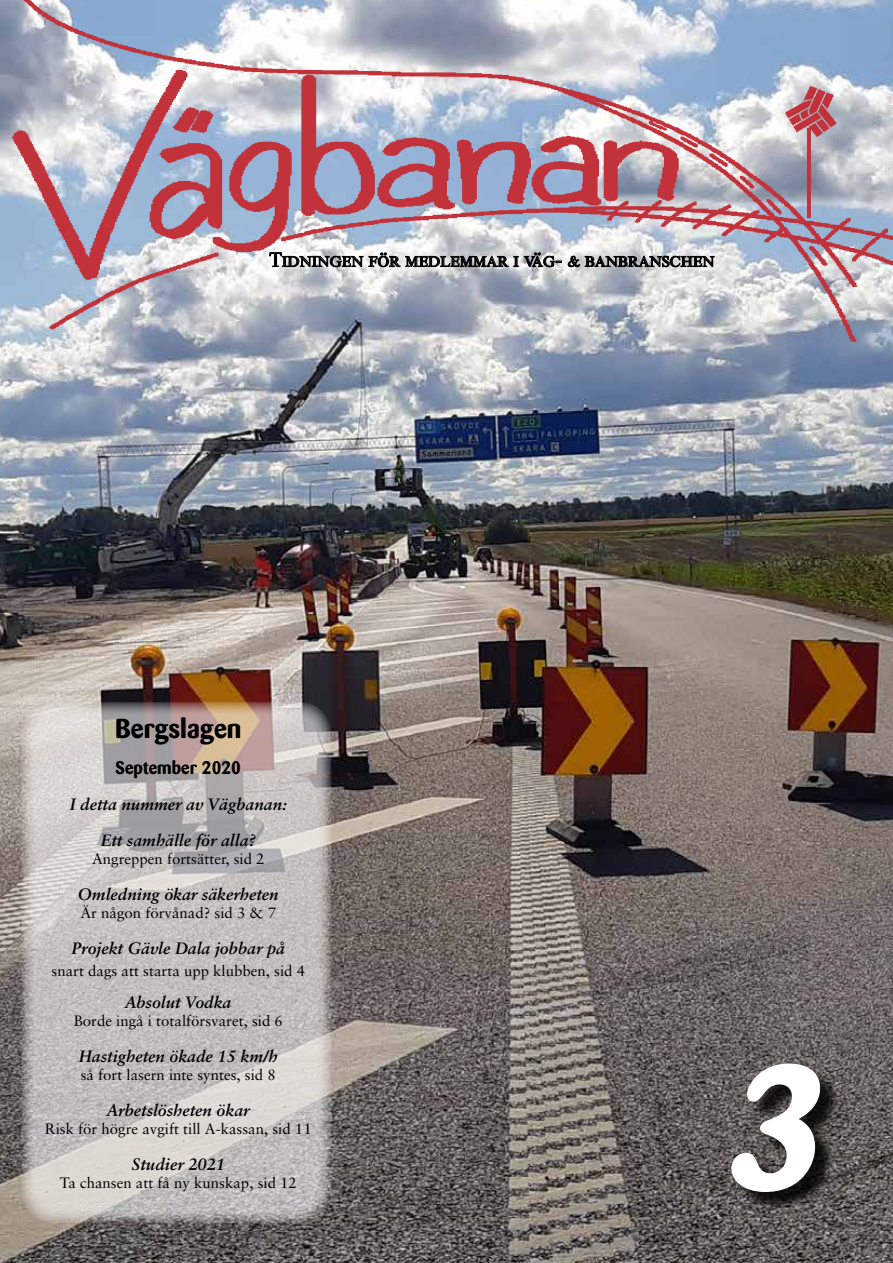
<style>
.page{position:relative;width:893px;height:1263px;background:#fff}
.page>*{position:absolute;margin:0;border:0;box-sizing:border-box;transform-origin:0 0}
.t1{font:italic 700 173.4px "Barmeno";color:#fff}
.t2{font:700 27px "Barmeno";color:#000}
.t3{font:21px "Times New Roman";color:#000}
.t4{font:700 18px "Barmeno";color:#000}
.t5{font:italic 700 16.5px/36px "Sabon";color:#000;text-align:center}
.t6{font:15px "Sabon";color:#000}
</style>
<div class="page">
<img style="left:0;top:379px;width:893px;height:884px">
<svg style="left:21px;top:702px;width:311px;height:521px;background:#c2bdbb"></svg>
<div style="left:736px;top:1068px;width:105px;height:144px;background:#000;opacity:.85"></div>
<img style="left:0;top:0;width:893px;height:379px">
<svg style="left:269px;top:252px;width:446px;height:16px;background:#979798"></svg>
<h3 class="t3" style="left:269px;top:245px;width:447px">Tidningen för medlemmar i väg- &amp; banbranschen</h3>
<h2 class="t2" style="left:115px;top:712px;width:128px">Bergslagen</h2>
<p class="t4" style="left:116px;top:757px;width:127px">September 2020</p>
<p class="t5" style="left:70px;top:786px;width:218px">I detta nummer av Vägbanan:<br>Ett samhälle för alla?</p>
<p class="t6" style="left:92px;top:850px;width:174px">Angreppen fortsätter, sid 2</p>
<p class="t5" style="left:78px;top:876px;width:202px">Omledning ökar säkerheten</p>
<p class="t6" style="left:80px;top:904px;width:197px">Är någon förvånad? sid 3 &amp; 7</p>
<p class="t5" style="left:71px;top:930px;width:215px">Projekt Gävle Dala jobbar på</p>
<p class="t6" style="left:52px;top:961px;width:255px">snart dags att starta upp klubben, sid 4</p>
<p class="t5" style="left:125px;top:984px;width:108px">Absolut Vodka</p>
<p class="t6" style="left:74px;top:1012px;width:211px">Borde ingå i totalförsvaret, sid 6</p>
<p class="t5" style="left:79px;top:1038px;width:200px">Hastigheten ökade 15 km/h</p>
<p class="t6" style="left:81px;top:1066px;width:197px">så fort lasern inte syntes, sid 8</p>
<p class="t5" style="left:107px;top:1092px;width:144px">Arbetslösheten ökar</p>
<p class="t6" style="left:45px;top:1120px;width:268px">Risk för högre avgift till A-kassan, sid 11</p>
<p class="t5" style="left:132px;top:1146px;width:95px">Studier 2021</p>
<p class="t6" style="left:60px;top:1174px;width:239px">Ta chansen att få ny kunskap, sid 12</p>
<h1 class="t1" style="left:723px;top:1024px;width:132px">3</h1>
</div>
